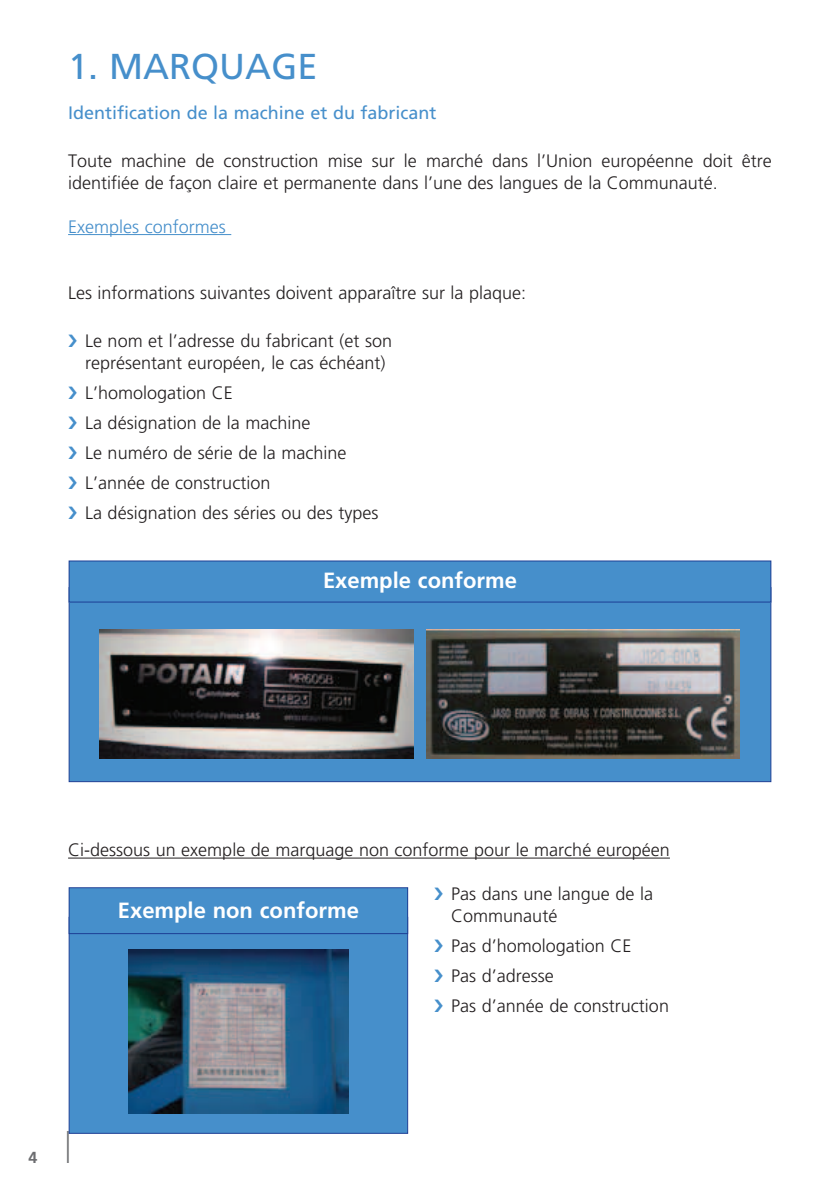
<style>
.page{position:relative;width:840px;height:1191px;background:#fff}
.page>*{position:absolute;margin:0;border:0;box-sizing:border-box;transform-origin:0 0}
.t1{font:36px "Frutiger LT Std";color:#468fcb}
.t2{font:700 22px "Frutiger LT Std";color:#fff}
.t3{font:300 18px/30px "Frutiger LT Std";color:#231f20}
.t4{font:18px "Frutiger LT Std";color:#468fcb}
.t5{font:300 18px "Frutiger LT Std";color:#468fcb}
.t6{font:700 16px "Frutiger LT Std";color:#6c6d70}
</style>
<div class="page">
<div style="left:69px;top:916px;width:339px;height:217px;background:#468fcb;border:1px solid #1d3f95"></div>
<div style="left:69px;top:887px;width:338px;height:46px;background:#468fcb"></div>
<div style="left:69px;top:887px;width:339px;height:47px;border:1px solid #1d3f95"></div>
<div style="left:69px;top:587px;width:702px;height:195px;background:#468fcb;border:1px solid #1d3f95"></div>
<div style="left:69px;top:561px;width:701px;height:41px;background:#468fcb"></div>
<div style="left:69px;top:560px;width:702px;height:42px;border:1px solid #1d3f95"></div>
<hr style="left:68px;top:234px;width:163px;height:1px;background:#468fcb">
<hr style="left:68px;top:857px;width:601px;height:1px;background:#231f20">
<img style="left:99px;top:629px;width:314px;height:129px">
<img style="left:426px;top:629px;width:313px;height:129px">
<img style="left:129px;top:949px;width:219px;height:164px">
<h1 class="t1" style="left:68px;top:45px;width:251px">1. MARQUAGE</h1>
<p class="t4" style="left:68px;top:102px;width:370px">Identification de la machine et du fabricant</p>
<p class="t3" style="left:68px;top:150px;width:704px;line-height:22px">Toute machine de construction mise sur le marché dans l’U nion européenne doit être identifiée de façon claire et permanente dans l’une des langues de la Communauté.</p>
<p class="t5" style="left:68px;top:216px;width:159px">Exemples conformes</p>
<p class="t3" style="left:68px;top:278px;width:459px">Les informations suivantes doivent apparaître sur la plaque:</p>
<p class="t3" style="left:85px;top:330px;width:308px;line-height:22px">Le nom et l’adresse du fabricant (et son représentant européen, le cas échéant)</p>
<p class="t3" style="left:85px;top:378px;width:295px">L’homologation CE<br>La désignation de la machine<br>Le numéro de série de la machine<br>L’année de construction<br>La désignation des séries ou des types</p>
<p class="t2" style="left:323px;top:568px;width:195px">Exemple conforme</p>
<p class="t3" style="left:68px;top:835px;width:603px">Ci-dessous un exemple de marquage non conforme pour le marché européen</p>
<p class="t2" style="left:118px;top:897px;width:242px">Exemple non conforme</p>
<p class="t6" style="left:28px;top:1147px;width:45px">4 <sup>|</sup></p>
<p class="t3" style="left:451px;top:883px;width:203px;line-height:22px">Pas dans une langue de la<br>Communauté</p>
<p class="t3" style="left:451px;top:931px;width:219px">Pas d’homologation CE<br>Pas d’adresse<br>Pas d’année de construction</p>
</div>
